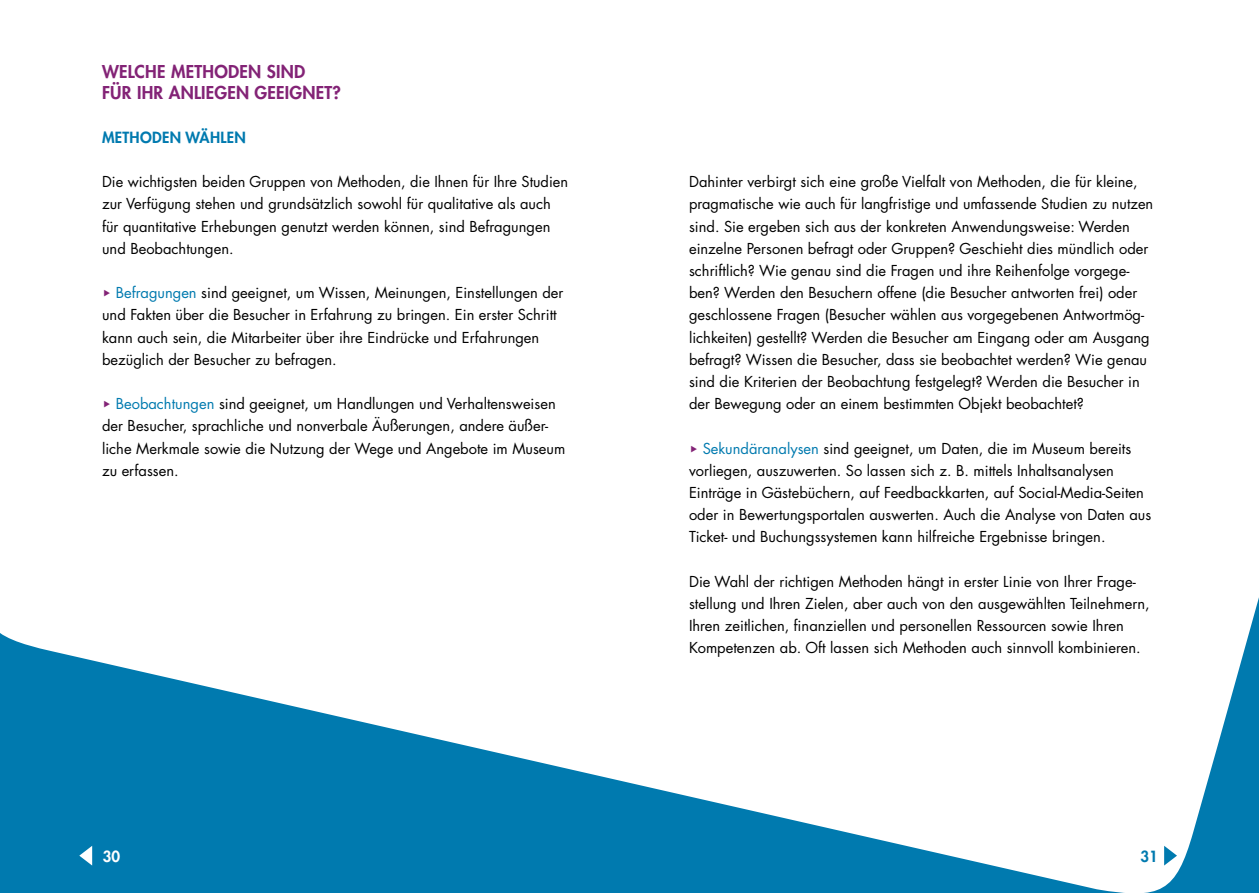
<style>
.page{position:relative;width:1259px;height:893px;background:#fff}
.page>*{position:absolute;margin:0;border:0;box-sizing:border-box;transform-origin:0 0}
.t1{font:800 17.25px/21px "Futura LT Pro";letter-spacing:.015em;color:#832376}
.t2{font:800 15px "Futura LT Pro";letter-spacing:.02em;color:#007aaf}
.t3{font:800 15px "Futura LT Pro";color:#fff}
.t4{font:14.7px/22.2px "Futura LT Pro";color:#000}
.s1{color:#832376}
.s2{color:#007aaf}
</style>
<div class="page">
<svg style="left:0;top:597px;width:1259px;height:296px"></svg>
<svg style="left:1164px;top:846px;width:13px;height:19px"></svg>
<svg style="left:79px;top:846px;width:13px;height:19px"></svg>
<p class="t1" style="left:102px;top:60px;width:240px">WELCHE METHODEN SIND<br>FÜR IHR ANLIEGEN GEEIGNET?</p>
<p class="t2" style="left:102px;top:126px;width:145px">METHODEN WÄHLEN</p>
<p class="t4" style="left:102px;top:171px;width:467px">Die wichtigsten beiden Gruppen von Methoden, die Ihnen für Ihre Studien zur Verfügung stehen und grundsätzlich sowohl für qualitative als auch für quantitative Erhebungen genutzt werden können, sind Befragungen und Beobachtungen.</p>
<p class="t4" style="left:102px;top:282px;width:463px"><span class="s1">◆</span> <span class="s2">Befragungen</span> sind geeignet, um Wissen, Meinungen, Einstellungen der und Fakten über die Besucher in Erfahrung zu bringen. Ein erster Schritt kann auch sein, die Mitarbeiter über ihre Eindrücke und Erfahrungen bezüglich der Besucher zu befragen.</p>
<p class="t4" style="left:102px;top:392px;width:465px"><span class="s1">◆</span> <span class="s2">Beobachtungen</span> sind geeignet, um Handlungen und Verhaltensweisen der Besucher, sprachliche und nonverbale Äußerungen, andere äußer&shy;liche Merkmale sowie die Nutzung der Wege und Angebote im Museum zu erfassen.</p>
<p class="t4" style="left:689px;top:170px;width:466px">Dahinter verbirgt sich eine große Vielfalt von Methoden, die für kleine, pragmatische wie auch für langfristige und umfassende Studien zu nutzen sind. Sie ergeben sich aus der konkreten Anwendungsweise: Werden einzelne Personen befragt oder Gruppen? Geschieht dies mündlich oder schriftlich? Wie genau sind die Fragen und ihre Reihenfolge vorgege&shy;ben? Werden den Besuchern offene (die Besucher antworten frei) oder geschlossene Fragen (Besucher wählen aus vorgegebenen Antwortmög&shy;lichkeiten) gestellt? Werden die Besucher am Eingang oder am Ausgang befragt? Wissen die Besucher, dass sie beobachtet werden? Wie genau sind die Kriterien der Beobachtung festgelegt? Werden die Besucher in der Bewegung oder an einem bestimmten Objekt beobachtet?</p>
<p class="t4" style="left:689px;top:437px;width:464px"><span class="s1">◆</span> <span class="s2">Sekundäranalysen</span> sind geeignet, um Daten, die im Museum bereits vorliegen, auszuwerten. So lassen sich z. B. mittels Inhaltsanalysen Einträge in Gästebüchern, auf Feedbackkarten, auf Social-Media-Seiten oder in Bewertungsportalen auswerten. Auch die Analyse von Daten aus Ticket- und Buchungssystemen kann hilfreiche Ergebnisse bringen.</p>
<p class="t4" style="left:689px;top:570px;width:462px">Die Wahl der richtigen Methoden hängt in erster Linie von Ihrer Frage&shy;stellung und Ihren Zielen, aber auch von den ausgewählten Teilnehmern, Ihren zeitlichen, finanziellen und personellen Ressourcen sowie Ihren Kompetenzen ab. Oft lassen sich Methoden auch sinnvoll kombinieren.</p>
<p class="t3" style="left:103px;top:845px;width:19px">30</p>
<p class="t2" style="left:1140px;top:845px;width:19px">31</p>
</div>
